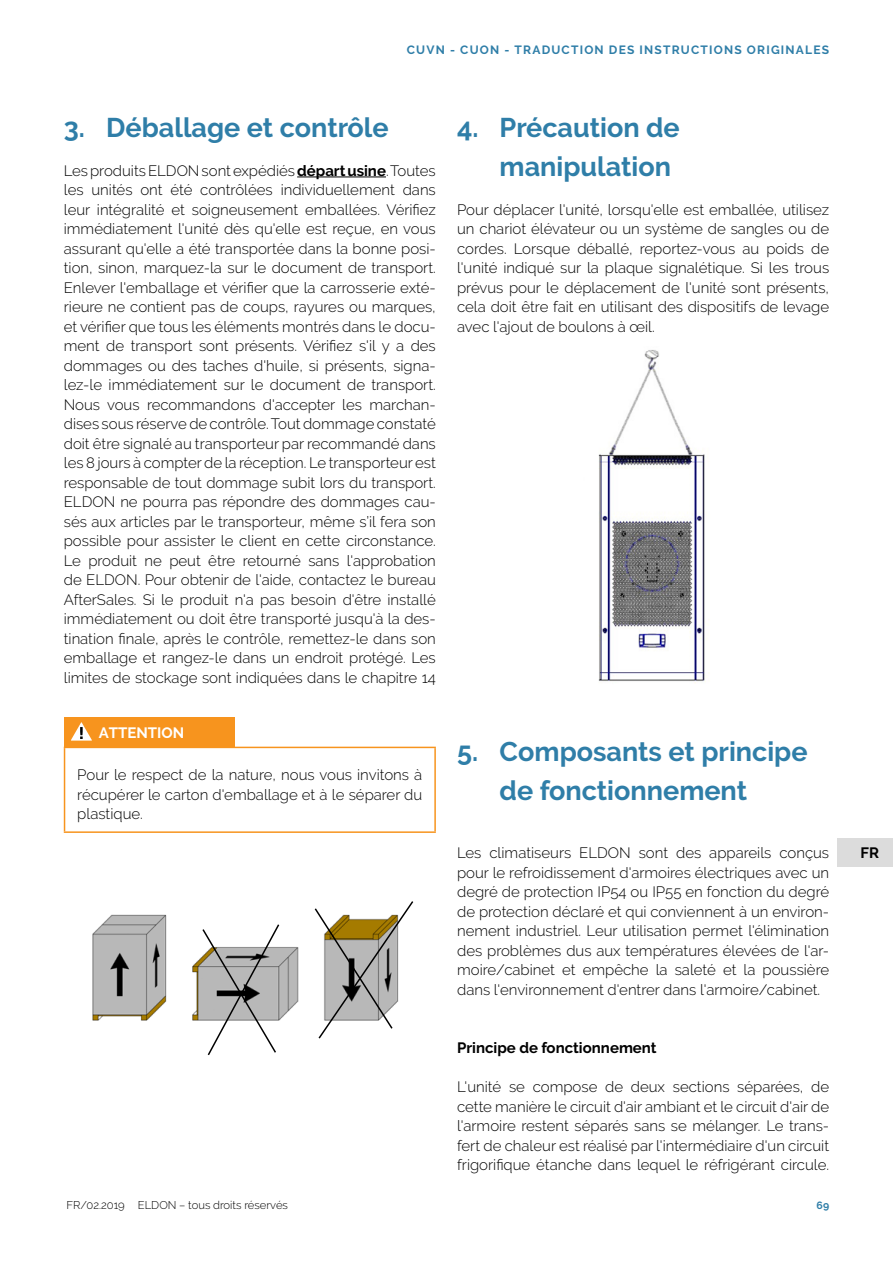
<style>
.page{position:relative;width:893px;height:1263px;background:#fff}
.page>*{position:absolute;margin:0;border:0;box-sizing:border-box;transform-origin:0 0}
.t1{font:700 27px/39px "Raleway";color:#2f7ea8}
.t2{font:300 15px/19.5px "Raleway";color:#000;text-align:justify}
.t3{font:700 15px "Raleway";color:#000}
.t4{font:700 15px "Raleway";color:#fff}
.t5{font:700 12px "Raleway";letter-spacing:.1em;color:#2f7ea8}
.t6{font:300 11.25px "Raleway";color:#000}
.t7{font:700 10.5px "Raleway";color:#2f7ea8}
.s1{font-weight:700}
</style>
<div class="page">
<div style="left:837px;top:838px;width:56px;height:28px;background:#dcdcdc"></div>
<hr style="left:297px;top:177px;width:89px;height:1px;background:#000">
<hr style="left:64px;top:747px;width:372px;height:1px;background:#f7941e">
<hr style="left:64px;top:748px;width:1px;height:83px;background:#f7941e">
<hr style="left:434px;top:748px;width:2px;height:83px;background:#f7941e">
<hr style="left:64px;top:831px;width:372px;height:2px;background:#f7941e">
<div style="left:65px;top:717px;width:170px;height:30px;background:#f7941e"></div>
<svg style="left:71px;top:722px;width:21px;height:19px"></svg>
<img style="left:92px;top:914px;width:207px;height:107px">
<svg style="left:201px;top:923px;width:80px;height:133px"></svg>
<svg style="left:314px;top:901px;width:100px;height:138px"></svg>
<img style="left:598px;top:350px;width:109px;height:333px">
<p class="t5" style="left:407px;top:43px;width:424px">CUVN - CUON - TRADUCTION DES INSTRUCTIONS ORIGINALES</p>
<h1 class="t1" style="left:64px;top:108px;width:326px">3. Déballage et contrôle</h1>
<p class="t2" style="left:64px;top:161px;width:374px">Les produits ELDON sont expédiés <span class="s1">départ usine</span>. Toutes les unités ont été contrôlées individuellement dans leur intégralité et soigneusement emballées. Vérifiez immédiatement l'unité dès qu'elle est reçue, en vous assurant qu'elle a été transportée dans la bonne posi&shy;tion, sinon, marquez-la sur le document de transport.<br>Enlever l'emballage et vérifier que la carrosserie exté&shy;rieure ne contient pas de coups, rayures ou marques, et vérifier que tous les éléments montrés dans le docu&shy;ment de transport sont présents. Vérifiez s'il y a des dommages ou des taches d'huile, si présents, signa&shy;lez-le immédiatement sur le document de transport.<br>Nous vous recommandons d'accepter les marchan&shy;dises sous réserve de contrôle. Tout dommage constaté doit être signalé au transporteur par recommandé dans les 8 jours à compter de la réception. Le transporteur est responsable de tout dommage subit lors du transport.<br>ELDON ne pourra pas répondre des dommages cau&shy;sés aux articles par le transporteur, même s’il fera son possible pour assister le client en cette circonstance.<br>Le produit ne peut être retourné sans l'approbation de ELDON. Pour obtenir de l'aide, contactez le bureau AfterSales. Si le produit n'a pas besoin d'être installé immédiatement ou doit être transporté jusqu'à la des&shy;tination finale, après le contrôle, remettez-le dans son emballage et rangez-le dans un endroit protégé. Les limites de stockage sont indiquées dans le chapitre 14</p>
<p class="t4" style="left:99px;top:724px;width:87px">ATTENTION</p>
<p class="t2" style="left:77px;top:765px;width:347px">Pour le respect de la nature, nous vous invitons à récupérer le carton d'emballage et à le séparer du plastique.</p>
<h1 class="t1" style="left:500px;top:108px;width:182px;text-indent:-43px">4. Précaution de manipulation</h1>
<p class="t2" style="left:457px;top:200px;width:374px">Pour déplacer l'unité, lorsqu'elle est emballée, utilisez un chariot élévateur ou un système de sangles ou de cordes. Lorsque déballé, reportez-vous au poids de l'unité indiqué sur la plaque signalétique. Si les trous prévus pour le déplacement de l'unité sont présents, cela doit être fait en utilisant des dispositifs de levage avec l'ajout de boulons à œil.</p>
<h1 class="t1" style="left:500px;top:732px;width:309px;text-indent:-43px">5. Composants et principe de fonctionnement</h1>
<p class="t2" style="left:457px;top:843px;width:374px">Les climatiseurs ELDON sont des appareils conçus pour le refroidissement d'armoires électriques avec un degré de protection IP54 ou IP55 en fonction du degré de protection déclaré et qui conviennent à un environ&shy;nement industriel. Leur utilisation permet l'élimination des problèmes dus aux températures élevées de l'ar&shy;moire/cabinet et empêche la saleté et la poussière dans l'environnement d'entrer dans l'armoire/cabinet.</p>
<p class="t3" style="left:457px;top:1039px;width:201px">Principe de fonctionnement</p>
<p class="t2" style="left:457px;top:1077px;width:374px">L'unité se compose de deux sections séparées, de cette manière le circuit d'air ambiant et le circuit d'air de l'armoire restent séparés sans se mélanger. Le trans&shy;fert de chaleur est réalisé par l'intermédiaire d'un circuit frigorifique étanche dans lequel le réfrigérant circule.</p>
<p class="t6" style="left:67px;top:1199px;width:223px">FR/02.2019 ELDON – tous droits réservés</p>
<p class="t7" style="left:817px;top:1200px;width:14px">69</p>
<p class="t3" style="left:860px;top:844px;width:20px">FR</p>
</div>
